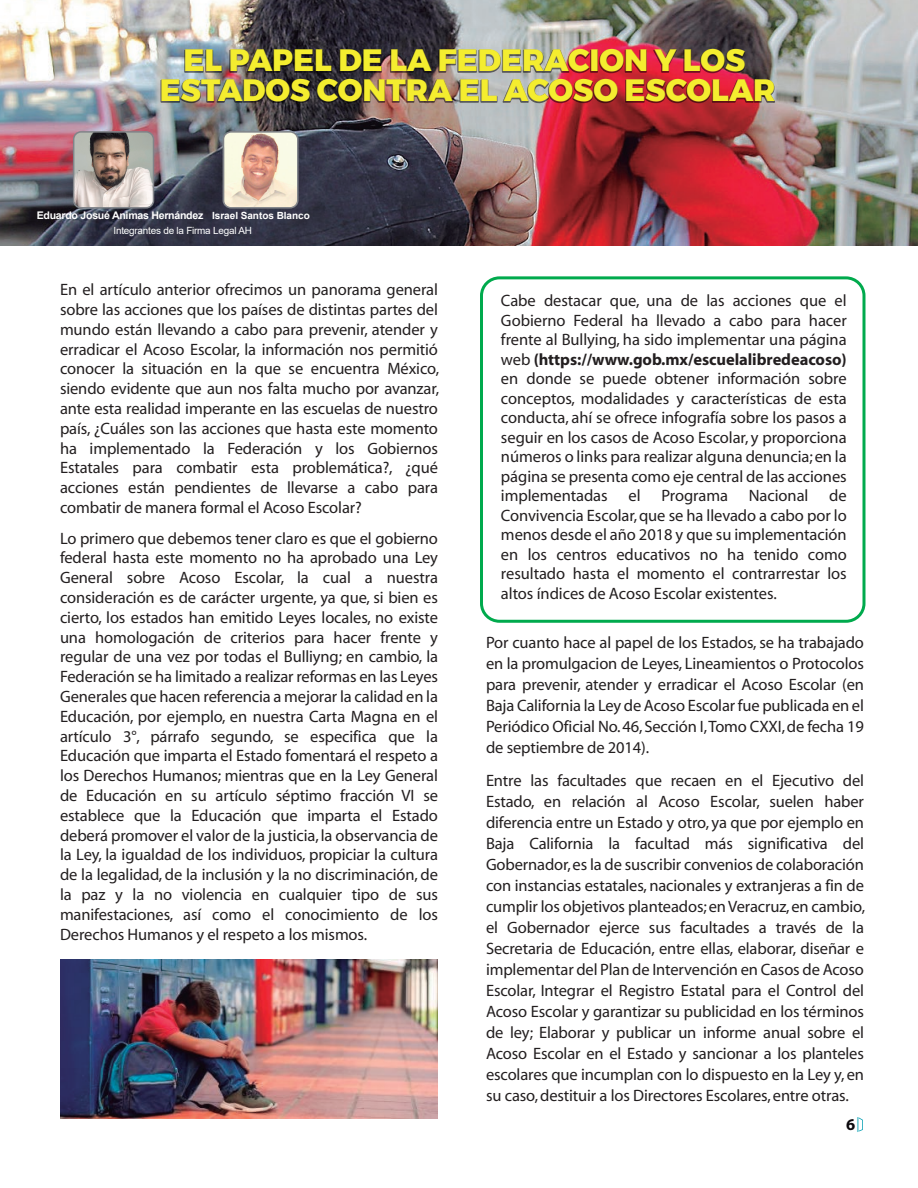
<style>
.page{position:relative;width:918px;height:1188px;background:#fff}
.page>*{position:absolute;margin:0;border:0;box-sizing:border-box;transform-origin:0 0}
.t1{font:800 30.9px/30px "Montserrat";color:#f4ed2f;text-align:center}
.t2{font:16.5px/19.8px "Myriad";letter-spacing:-.005em;color:#231f20;text-align:justify}
.t3{font:700 16.5px "Myriad Pro";color:#0c090d}
.t4{font:700 10.5px "Arial";letter-spacing:-.025em;color:#fff}
.t5{font:9.9px "Arial";letter-spacing:-.02em;color:#fff}
.s1{font-size:9.9px}
.s2{font-weight:700}
</style>
<div class="page">
<img style="left:0;top:0;width:918px;height:246px">
<img style="left:160px;top:48px;width:616px;height:56px">
<svg style="left:857px;top:1117px;width:6px;height:15px"></svg>
<img style="left:224px;top:132px;width:74px;height:76px">
<div style="left:223px;top:131px;width:76px;height:78px;border:2px solid #818489;border-radius:8px"></div>
<img style="left:74px;top:132px;width:80px;height:76px">
<div style="left:73px;top:131px;width:81px;height:78px;border:2px solid #818489;border-radius:7px"></div>
<div style="left:480px;top:276px;width:385px;height:347px;border:3px solid #00aa4d;border-radius:18px"></div>
<img style="left:60px;top:959px;width:378px;height:159px">
<h1 class="t1" style="left:160px;top:46px;width:617px">EL PAPEL DE LA FEDERACION Y LOS<br>ESTADOS CONTRA EL ACOSO ESCOLAR</h1>
<p class="t4" style="left:37px;top:208px;width:275px">Eduardo Josué Animas Hernández <span class="s1">Israel Santos Blanco</span></p>
<p class="t5" style="left:114px;top:223px;width:140px">Integrantes de la Firma Legal AH</p>
<p class="t2" style="left:60px;top:281px;width:381px">En el artículo anterior ofrecimos un panorama general sobre las acciones que los países de distintas partes del mundo están llevando a cabo para prevenir, atender y erradicar el Acoso Escolar, la información nos permitió conocer la situación en la que se encuentra México, siendo evidente que aun nos falta mucho por avanzar, ante esta realidad imperante en las escuelas de nuestro país, ¿Cuáles son las acciones que hasta este momento ha implementado la Federación y los Gobiernos Estatales para combatir esta problemática?, ¿qué acciones están pendientes de llevarse a cabo para combatir de manera formal el Acoso Escolar?</p>
<p class="t2" style="left:60px;top:529px;width:380px">Lo primero que debemos tener claro es que el gobierno federal hasta este momento no ha aprobado una Ley General sobre Acoso Escolar, la cual a nuestra consideración es de carácter urgente, ya que, si bien es cierto, los estados han emitido Leyes locales, no existe una homologación de criterios para hacer frente y regular de una vez por todas el Bulliyng; en cambio, la Federación se ha limitado a realizar reformas en las Leyes Generales que hacen referencia a mejorar la calidad en la Educación, por ejemplo, en nuestra Carta Magna en el artículo 3°, párrafo segundo, se especifica que la Educación que imparta el Estado fomentará el respeto a los Derechos Humanos; mientras que en la Ley General de Educación en su artículo séptimo fracción VI se establece que la Educación que imparta el Estado deberá promover el valor de la justicia, la observancia de la Ley, la igualdad de los individuos, propiciar la cultura de la legalidad, de la inclusión y la no discriminación, de la paz y la no violencia en cualquier tipo de sus manifestaciones, así como el conocimiento de los Derechos Humanos y el respeto a los mismos.</p>
<p class="t2" style="left:501px;top:292px;width:347px">Cabe destacar que, una de las acciones que el Gobierno Federal ha llevado a cabo para hacer frente al Bullying, ha sido implementar una página web <span class="s2">(https://www.gob.mx/escuelalibredeacoso) </span>en donde se puede obtener información sobre conceptos, modalidades y características de esta conducta, ahí se ofrece infografía sobre los pasos a seguir en los casos de Acoso Escolar, y proporciona números o links para realizar alguna denuncia; en la página se presenta como eje central de las acciones implementadas</p>
<p class="t2" style="left:501px;top:487px;width:347px;text-indent:328px">de Convivencia Escolar, que se ha llevado a cabo por lo menos desde el año 2018 y que su implementación en los centros educativos no ha tenido como resultado hasta el momento el contrarrestar los altos índices de Acoso Escolar existentes.</p>
<p class="t2" style="left:629px;top:487px;width:14px">el</p>
<p class="t2" style="left:661px;top:487px;width:68px">Programa</p>
<p class="t2" style="left:749px;top:487px;width:61px">Nacional</p>
<p class="t2" style="left:486px;top:632px;width:380px;line-height:21px">Por cuanto hace al papel de los Estados, se ha trabajado en la promulgacion de Leyes, Lineamientos o Protocolos para prevenir, atender y erradicar el Acoso Escolar (en Baja California la Ley de Acoso Escolar fue publicada en el Periódico Oficial No. 46, Sección I, Tomo CXXI, de fecha 19 de septiembre de 2014).</p>
<p class="t2" style="left:486px;top:770px;width:381px;line-height:21px">Entre las facultades que recaen en el Ejecutivo del Estado, en relación al Acoso Escolar, suelen haber diferencia entre un Estado y otro, ya que por ejemplo en Baja California la facultad más significativa del Gobernador, es la de suscribir convenios de colaboración con instancias estatales, nacionales y extranjeras a fin de cumplir los objetivos planteados; en Veracruz, en cambio, el Gobernador ejerce sus facultades a través de la Secretaria de Educación, entre ellas, elaborar, diseñar e implementar del Plan de Intervención en Casos de Acoso Escolar, Integrar el Registro Estatal para el Control del Acoso Escolar y garantizar su publicidad en los términos de ley; Elaborar y publicar un informe anual sobre el Acoso Escolar en el Estado y sancionar a los planteles escolares que incumplan con lo dispuesto en la Ley y, en su caso, destituir a los Directores Escolares, entre otras.</p>
<p class="t3" style="left:846px;top:1114px;width:11px">6</p>
</div>
